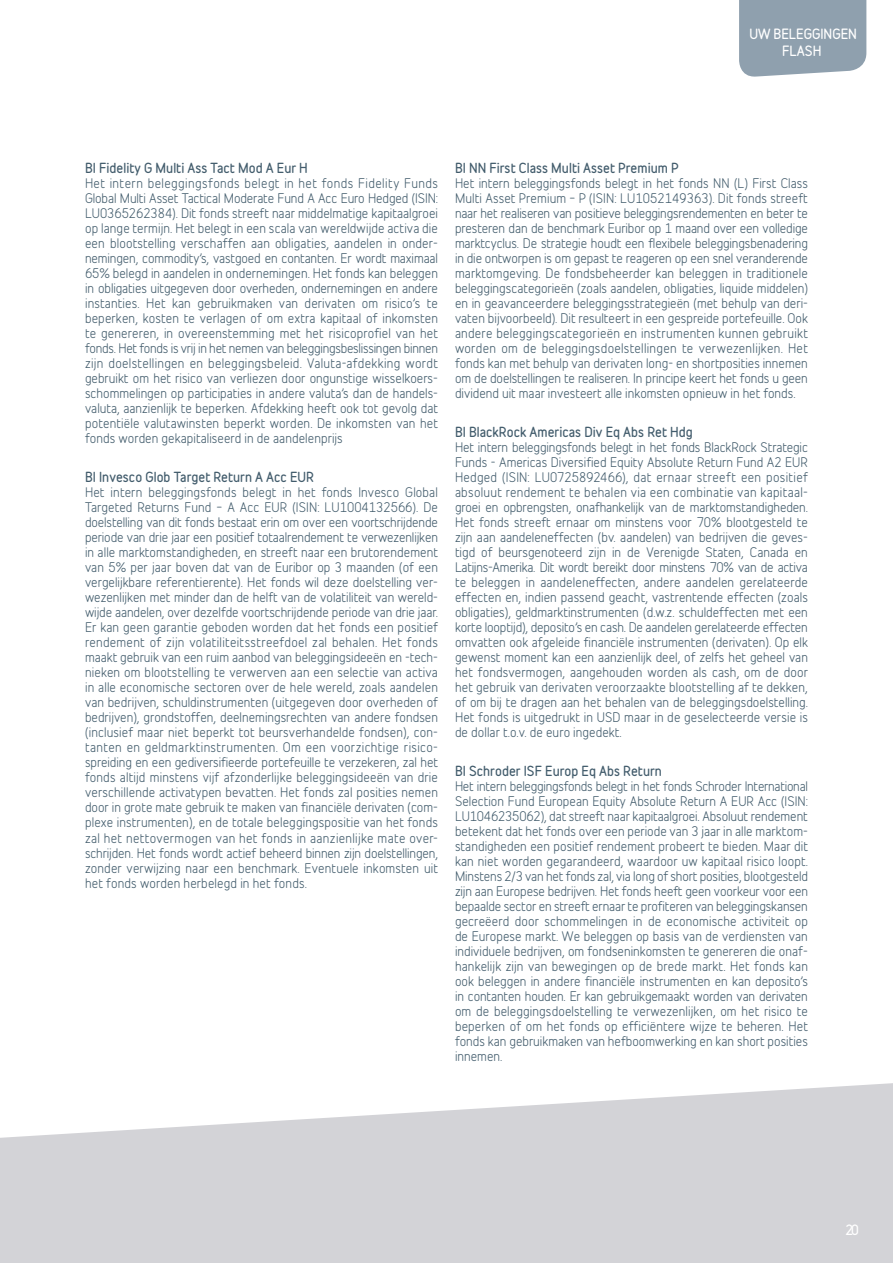
<style>
.page{position:relative;width:893px;height:1263px;background:#fff}
.page>*{position:absolute;margin:0;border:0;box-sizing:border-box;transform-origin:0 0}
.t1{font:700 12.75px/16.5px "Belfius Alternative";letter-spacing:-.005em;color:#fff;text-align:center}
.t2{font:12.6px/15px "Belfius Alternative";letter-spacing:.005em;color:#425c6c;text-align:justify}
.t3{font:700 12.6px "Belfius Alternative";letter-spacing:.005em;color:#425c6c}
</style>
<div class="page">
<svg style="left:0;top:1083px;width:893px;height:180px;fill:#d3d3d7"></svg>
<div style="left:739px;top:0;width:127px;height:77px;background:#8fa0ae"></div>
<p class="t1" style="left:750px;top:25px;width:109px">UW BELEGGINGEN<br>FLASH</p>
<p class="t3" style="left:85px;top:158px;width:224px">BI Fidelity G Multi Ass Tact Mod A Eur H</p>
<p class="t2" style="left:85px;top:174px;width:354px">Het intern beleggingsfonds belegt in het fonds Fidelity Funds Global Multi Asset Tactical Moderate Fund A Acc Euro Hedged (ISIN:<br>LU0365262384). Dit fonds streeft naar middelmatige kapitaalgroei op lange termijn. Het belegt in een scala van wereldwijde activa die een blootstelling verschaffen aan obligaties, aandelen in onder&shy;nemingen, commodity’s, vastgoed en contanten. Er wordt maximaal 65% belegd in aandelen in ondernemingen. Het fonds kan beleggen in obligaties uitgegeven door overheden, ondernemingen en andere instanties. Het kan gebruikmaken van derivaten om risico’s te beperken, kosten te verlagen of om extra kapitaal of inkomsten te genereren, in overeenstemming met het risicoprofiel van het fonds. Het fonds is vrij in het nemen van beleggingsbeslissingen binnen zijn doelstellingen en beleggingsbeleid. Valuta-afdekking wordt gebruikt om het risico van verliezen door ongunstige wisselkoers&shy;schommelingen op participaties in andere valuta’s dan de handels&shy;valuta, aanzienlijk te beperken. Afdekking heeft ook tot gevolg dat potentiële valutawinsten beperkt worden. De inkomsten van het fonds worden gekapitaliseerd in de aandelenprijs</p>
<p class="t3" style="left:85px;top:467px;width:230px">BI Invesco Glob Target Return A Acc EUR</p>
<p class="t2" style="left:85px;top:483px;width:354px">Het intern beleggingsfonds belegt in het fonds Invesco Global Targeted Returns Fund – A Acc EUR (ISIN: LU1004132566). De doelstelling van dit fonds bestaat erin om over een voortschrijdende periode van drie jaar een positief totaalrendement te verwezenlijken in alle marktomstandigheden, en streeft naar een brutorendement van 5% per jaar boven dat van de Euribor op 3 maanden (of een vergelijkbare referentierente). Het fonds wil deze doelstelling ver&shy;wezenlijken met minder dan de helft van de volatiliteit van wereld&shy;wijde aandelen, over dezelfde voortschrijdende periode van drie jaar.<br>Er kan geen garantie geboden worden dat het fonds een positief rendement of zijn volatiliteitsstreefdoel zal behalen. Het fonds maakt gebruik van een ruim aanbod van beleggingsideeën en -tech&shy;nieken om blootstelling te verwerven aan een selectie van activa in alle economische sectoren over de hele wereld, zoals aandelen van bedrijven, schuldinstrumenten (uitgegeven door overheden of bedrijven), grondstoffen, deelnemingsrechten van andere fondsen (inclusief maar niet beperkt tot beursverhandelde fondsen), con&shy;tanten en geldmarktinstrumenten. Om een voorzichtige risico&shy;spreiding en een gediversifieerde portefeuille te verzekeren, zal het fonds altijd minstens vijf afzonderlijke beleggingsideeën van drie verschillende activatypen bevatten. Het fonds zal posities nemen door in grote mate gebruik te maken van financiële derivaten (com&shy;plexe instrumenten), en de totale beleggingspositie van het fonds zal het nettovermogen van het fonds in aanzienlijke mate over&shy;schrijden. Het fonds wordt actief beheerd binnen zijn doelstellingen, zonder verwijzing naar een benchmark. Eventuele inkomsten uit het fonds worden herbelegd in het fonds.</p>
<p class="t3" style="left:455px;top:158px;width:225px">BI NN First Class Multi Asset Premium P</p>
<p class="t2" style="left:455px;top:174px;width:354px">Het intern beleggingsfonds belegt in het fonds NN (L) First Class Multi Asset Premium – P (ISIN: LU1052149363). Dit fonds streeft naar het realiseren van positieve beleggingsrendementen en beter te presteren dan de benchmark Euribor op 1 maand over een volledige marktcyclus. De strategie houdt een flexibele beleggingsbenadering in die ontworpen is om gepast te reageren op een snel veranderende marktomgeving. De fondsbeheerder kan beleggen in traditionele beleggingscategorieën (zoals aandelen, obligaties, liquide middelen) en in geavanceerdere beleggingsstrategieën (met behulp van deri&shy;vaten bijvoorbeeld). Dit resulteert in een gespreide portefeuille. Ook andere beleggingscategorieën en instrumenten kunnen gebruikt worden om de beleggingsdoelstellingen te verwezenlijken. Het fonds kan met behulp van derivaten long- en shortposities innemen om de doelstellingen te realiseren. In principe keert het fonds u geen dividend uit maar investeert alle inkomsten opnieuw in het fonds.</p>
<p class="t3" style="left:455px;top:422px;width:239px">BI BlackRock Americas Div Eq Abs Ret Hdg</p>
<p class="t2" style="left:455px;top:438px;width:354px">Het intern beleggingsfonds belegt in het fonds BlackRock Strategic Funds - Americas Diversified Equity Absolute Return Fund A2 EUR Hedged (ISIN: LU0725892466), dat ernaar streeft een positief absoluut rendement te behalen via een combinatie van kapitaal&shy;groei en opbrengsten, onafhankelijk van de marktomstandigheden.<br>Het fonds streeft ernaar om minstens voor 70% blootgesteld te zijn aan aandeleneffecten (bv. aandelen) van bedrijven die geves&shy;tigd of beursgenoteerd zijn in de Verenigde Staten, Canada en Latijns-Amerika. Dit wordt bereikt door minstens 70% van de activa te beleggen in aandeleneffecten, andere aandelen gerelateerde effecten en, indien passend geacht, vastrentende effecten (zoals obligaties), geldmarktinstrumenten (d.w.z. schuldeffecten met een korte looptijd), deposito’s en cash. De aandelen gerelateerde effecten omvatten ook afgeleide financiële instrumenten (derivaten). Op elk gewenst moment kan een aanzienlijk deel, of zelfs het geheel van het fondsvermogen, aangehouden worden als cash, om de door het gebruik van derivaten veroorzaakte blootstelling af te dekken, of om bij te dragen aan het behalen van de beleggingsdoelstelling.<br>Het fonds is uitgedrukt in USD maar in de geselecteerde versie is de dollar t.o.v. de euro ingedekt.</p>
<p class="t3" style="left:455px;top:761px;width:208px">BI Schroder ISF Europ Eq Abs Return</p>
<p class="t2" style="left:455px;top:777px;width:354px">Het intern beleggingsfonds belegt in het fonds Schroder International Selection Fund European Equity Absolute Return A EUR Acc (ISIN:<br>LU1046235062), dat streeft naar kapitaalgroei. Absoluut rendement betekent dat het fonds over een periode van 3 jaar in alle marktom&shy;standigheden een positief rendement probeert te bieden. Maar dit kan niet worden gegarandeerd, waardoor uw kapitaal risico loopt.<br>Minstens 2/3 van het fonds zal, via long of short posities, blootgesteld zijn aan Europese bedrijven. Het fonds heeft geen voorkeur voor een bepaalde sector en streeft ernaar te profiteren van beleggingskansen gecreëerd door schommelingen in de economische activiteit op de Europese markt. We beleggen op basis van de verdiensten van individuele bedrijven, om fondseninkomsten te genereren die onaf&shy;hankelijk zijn van bewegingen op de brede markt. Het fonds kan ook beleggen in andere financiële instrumenten en kan deposito’s in contanten houden. Er kan gebruikgemaakt worden van derivaten om de beleggingsdoelstelling te verwezenlijken, om het risico te beperken of om het fonds op efficiëntere wijze te beheren. Het fonds kan gebruikmaken van hefboomwerking en kan short posities innemen.</p>
<p class="t1" style="left:845px;top:1221px;width:15px">20</p>
</div>
